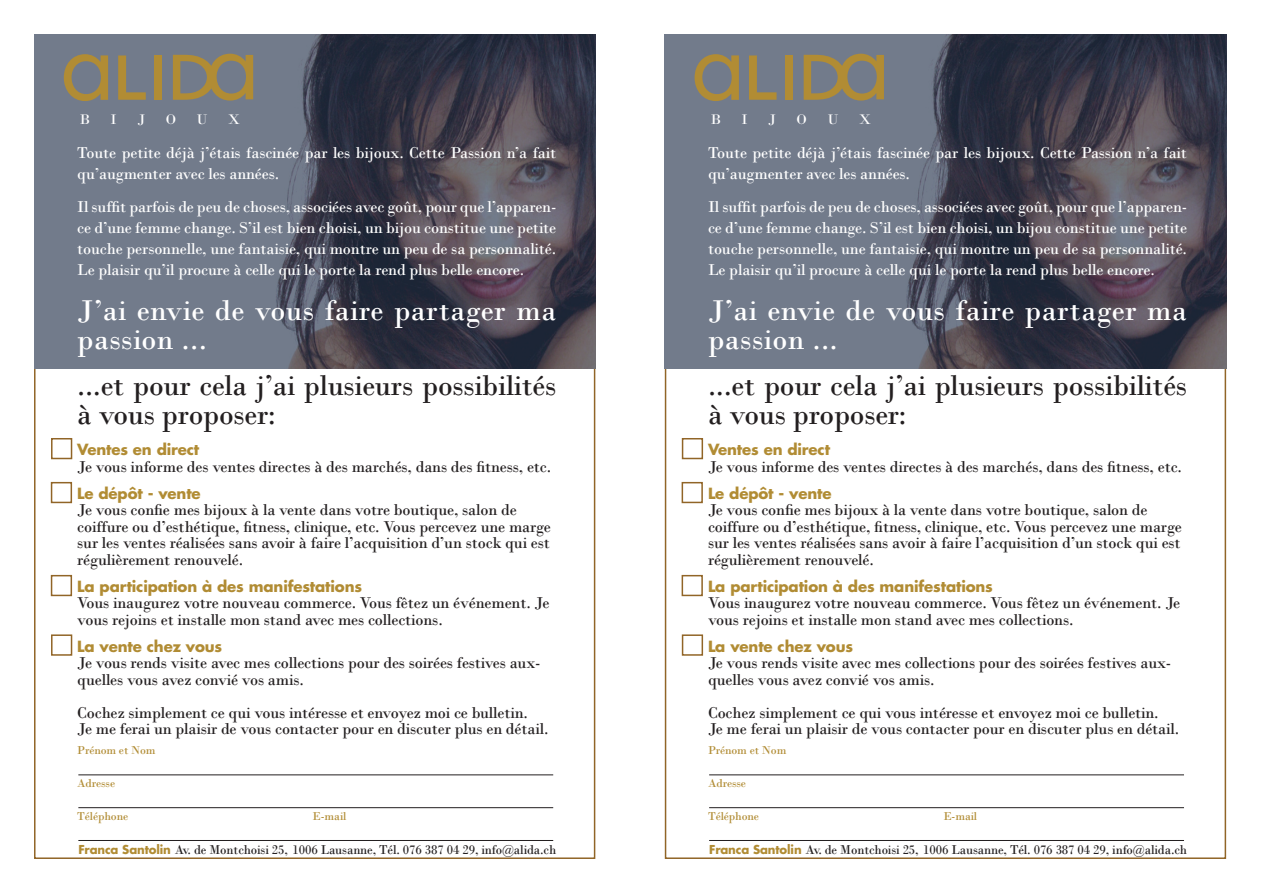
<style>
.page{position:relative;width:1263px;height:893px;background:#fff}
.page>*{position:absolute;margin:0;border:0;box-sizing:border-box;transform-origin:0 0}
.t1{font:30px/28.5px "Bodoni";letter-spacing:-.01em;color:#231f20}
.t2{font:30px/28.5px "Bodoni";letter-spacing:.01em;color:#fff}
.t3{font:16.5px/16.5px "Bodoni";letter-spacing:-.01em;color:#231f20}
.t4{font:16.5px/21px "Bodoni";letter-spacing:-.01em;color:#fff}
.t5{font:700 15px "Futura";letter-spacing:-.01em;color:#b18c34}
.t6{font:14.7px "Bodoni";color:#fff}
.t7{font:13.5px "Bodoni";letter-spacing:-.01em;color:#231f20}
.t8{font:12px "Bodoni";letter-spacing:-.01em;color:#b18c34}
.s1{font-family:"Futura";font-weight:700;font-size:12px;color:#b18c34}
</style>
<div class="page">
<img style="left:34px;top:34px;width:561px;height:335px">
<svg style="left:64px;top:54px;width:44px;height:47px;background:#908360"></svg>
<svg style="left:118px;top:55px;width:28px;height:45px"></svg>
<div style="left:154px;top:55px;width:8px;height:45px;background:#b18c34"></div>
<svg style="left:173px;top:54px;width:80px;height:47px;background:#908361"></svg>
<div style="left:51px;top:438px;width:21px;height:21px;border:2px solid #916527"></div>
<hr style="left:78px;top:775px;width:475px;height:1px;background:#231f20">
<hr style="left:78px;top:807px;width:475px;height:1px;background:#231f20">
<hr style="left:78px;top:840px;width:475px;height:1px;background:#231f20">
<div style="left:51px;top:482px;width:21px;height:21px;border:2px solid #916527"></div>
<div style="left:51px;top:575px;width:21px;height:21px;border:2px solid #916527"></div>
<div style="left:51px;top:634px;width:21px;height:22px;border:2px solid #916527"></div>
<img style="left:665px;top:34px;width:561px;height:335px">
<svg style="left:694px;top:54px;width:45px;height:47px;background:#908361"></svg>
<svg style="left:749px;top:55px;width:27px;height:45px"></svg>
<div style="left:785px;top:55px;width:7px;height:45px;background:#b18c34"></div>
<svg style="left:804px;top:54px;width:80px;height:47px;background:#908361"></svg>
<div style="left:682px;top:438px;width:21px;height:21px;border:2px solid #916527"></div>
<hr style="left:709px;top:775px;width:475px;height:1px;background:#231f20">
<hr style="left:709px;top:807px;width:475px;height:1px;background:#231f20">
<hr style="left:709px;top:840px;width:475px;height:1px;background:#231f20">
<div style="left:682px;top:482px;width:21px;height:21px;border:2px solid #916527"></div>
<div style="left:682px;top:575px;width:21px;height:21px;border:2px solid #916527"></div>
<div style="left:682px;top:634px;width:21px;height:22px;border:2px solid #916527"></div>
<p class="t6" style="left:80px;top:110px;width:12px">B</p>
<p class="t6" style="left:111px;top:110px;width:8px">I</p>
<p class="t6" style="left:137px;top:110px;width:9px">J</p>
<p class="t6" style="left:166px;top:110px;width:12px">O</p>
<p class="t6" style="left:197px;top:110px;width:13px">U</p>
<p class="t6" style="left:228px;top:110px;width:13px">X</p>
<p class="t4" style="left:77px;top:143px;width:481px">Toute petite déjà j’étais fascinée par les bijoux. Cette Passion n’a fait qu’augmenter avec les années.</p>
<p class="t4" style="left:77px;top:197px;width:481px;text-align:justify">Il suffit parfois de peu de choses, associées avec goût, pour que l’apparen&shy;ce d’une femme change. S’il est bien choisi, un bijou constitue une petite touche personnelle, une fantaisie, qui montre un peu de sa personnalité.<br>Le plaisir qu’il procure à celle qui le porte la rend plus belle encore.</p>
<h1 class="t2" style="left:77px;top:296px;width:481px">J’ai envie de vous faire partager ma passion ...</h1>
<h1 class="t1" style="left:77px;top:371px;width:481px">...et pour cela j’ai plusieurs possibilités à vous proposer:</h1>
<p class="t5" style="left:77px;top:440px;width:124px">Ventes en direct</p>
<p class="t3" style="left:77px;top:458px;width:475px">Je vous informe des ventes directes à des marchés, dans des fitness, etc.</p>
<p class="t5" style="left:77px;top:483px;width:125px">Le dépôt - vente</p>
<p class="t3" style="left:77px;top:502px;width:475px">Je vous confie mes bijoux à la vente dans votre boutique, salon de coiffure ou d’esthétique, fitness, clinique, etc. Vous percevez une marge sur les ventes réalisées sans avoir à faire l’acquisition d’un stock qui est régulièrement renouvelé.</p>
<p class="t5" style="left:77px;top:576px;width:286px">La participation à des manifestations</p>
<p class="t3" style="left:77px;top:595px;width:474px">Vous inaugurez votre nouveau commerce. Vous fêtez un événement. Je vous rejoins et installe mon stand avec mes collections.</p>
<p class="t5" style="left:77px;top:636px;width:147px">La vente chez vous</p>
<p class="t3" style="left:77px;top:655px;width:465px">Je vous rends visite avec mes collections pour des soirées festives aux&shy;quelles vous avez convié vos amis.</p>
<p class="t3" style="left:77px;top:704px;width:473px">Cochez simplement ce qui vous intéresse et envoyez moi ce bulletin.<br>Je me ferai un plaisir de vous contacter pour en discuter plus en détail.</p>
<p class="t8" style="left:77px;top:743px;width:80px">Prénom et Nom</p>
<p class="t8" style="left:77px;top:776px;width:39px">Adresse</p>
<p class="t8" style="left:77px;top:809px;width:52px">Téléphone</p>
<p class="t8" style="left:313px;top:809px;width:35px">E-mail</p>
<p class="t7" style="left:78px;top:842px;width:479px"><span class="s1">Franca Santolin</span> Av. de Montchoisi 25, 1006 Lausanne, Tél. 076 387 04 29, info@alida.ch</p>
<p class="t6" style="left:711px;top:110px;width:12px">B</p>
<p class="t6" style="left:741px;top:110px;width:8px">I</p>
<p class="t6" style="left:768px;top:110px;width:9px">J</p>
<p class="t6" style="left:796px;top:110px;width:12px">O</p>
<p class="t6" style="left:827px;top:110px;width:13px">U</p>
<p class="t6" style="left:859px;top:110px;width:13px">X</p>
<p class="t4" style="left:708px;top:143px;width:481px">Toute petite déjà j’étais fascinée par les bijoux. Cette Passion n’a fait qu’augmenter avec les années.</p>
<p class="t4" style="left:708px;top:197px;width:481px;text-align:justify">Il suffit parfois de peu de choses, associées avec goût, pour que l’apparen&shy;ce d’une femme change. S’il est bien choisi, un bijou constitue une petite touche personnelle, une fantaisie, qui montre un peu de sa personnalité.<br>Le plaisir qu’il procure à celle qui le porte la rend plus belle encore.</p>
<h1 class="t2" style="left:708px;top:296px;width:481px">J’ai envie de vous faire partager ma passion ...</h1>
<h1 class="t1" style="left:708px;top:371px;width:481px">...et pour cela j’ai plusieurs possibilités à vous proposer:</h1>
<p class="t5" style="left:708px;top:440px;width:124px">Ventes en direct</p>
<p class="t3" style="left:708px;top:458px;width:475px">Je vous informe des ventes directes à des marchés, dans des fitness, etc.</p>
<p class="t5" style="left:708px;top:483px;width:125px">Le dépôt - vente</p>
<p class="t3" style="left:708px;top:502px;width:475px">Je vous confie mes bijoux à la vente dans votre boutique, salon de coiffure ou d’esthétique, fitness, clinique, etc. Vous percevez une marge sur les ventes réalisées sans avoir à faire l’acquisition d’un stock qui est régulièrement renouvelé.</p>
<p class="t5" style="left:708px;top:576px;width:286px">La participation à des manifestations</p>
<p class="t3" style="left:708px;top:595px;width:474px">Vous inaugurez votre nouveau commerce. Vous fêtez un événement. Je vous rejoins et installe mon stand avec mes collections.</p>
<p class="t5" style="left:708px;top:636px;width:147px">La vente chez vous</p>
<p class="t3" style="left:708px;top:655px;width:465px">Je vous rends visite avec mes collections pour des soirées festives aux&shy;quelles vous avez convié vos amis.</p>
<p class="t3" style="left:708px;top:704px;width:473px">Cochez simplement ce qui vous intéresse et envoyez moi ce bulletin.<br>Je me ferai un plaisir de vous contacter pour en discuter plus en détail.</p>
<p class="t8" style="left:708px;top:743px;width:80px">Prénom et Nom</p>
<p class="t8" style="left:708px;top:776px;width:39px">Adresse</p>
<p class="t8" style="left:708px;top:809px;width:52px">Téléphone</p>
<p class="t8" style="left:943px;top:809px;width:35px">E-mail</p>
<p class="t7" style="left:709px;top:842px;width:479px"><span class="s1">Franca Santolin</span> Av. de Montchoisi 25, 1006 Lausanne, Tél. 076 387 04 29, info@alida.ch</p>
</div>
